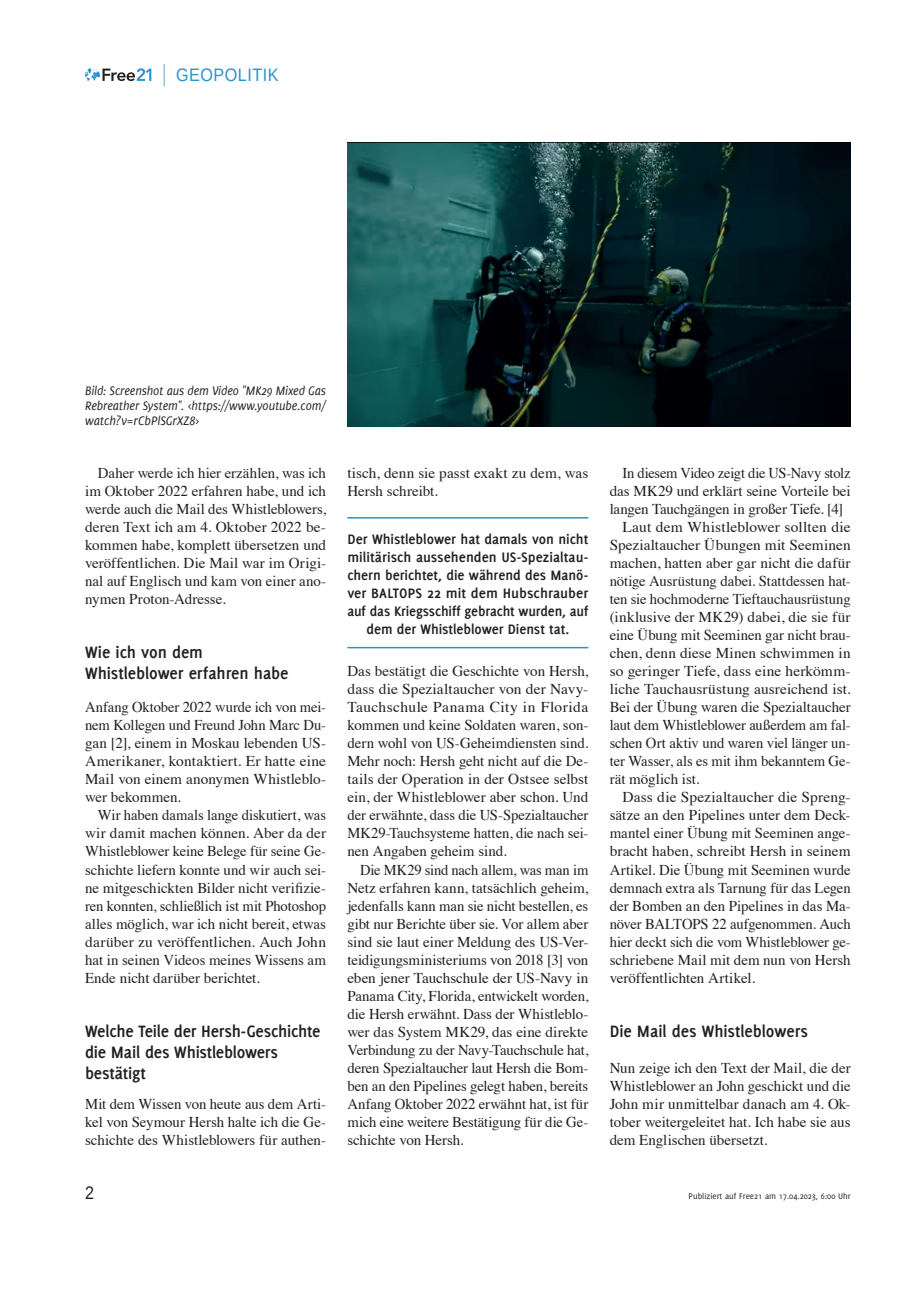
<style>
.page{position:relative;width:906px;height:1289px;background:#fff}
.page>*{position:absolute;margin:0;border:0;box-sizing:border-box;transform-origin:0 0}
.t1{font:700 18px/21px "Delicious";letter-spacing:-.01em;color:#231f20}
.t2{font:18px "Liberation Sans";letter-spacing:.03em;color:#2a92d0;scale:.9 1}
.t3{font:18px "Liberation Sans";color:#231f20;scale:.9 1}
.t4{font:15px/18px "Times";color:#231f20;text-align:justify}
.t5{font:700 15px/18px "Delicious";letter-spacing:-.005em;color:#231f20;text-align:center}
.t6{font:15px "Times";letter-spacing:-.02em;color:#231f20}
.t7{font:italic 13.5px/15px "Delicious";letter-spacing:-.005em;color:#231f20;text-align:justify;scale:.94 1}
.t8{font:9px "Delicious";color:#231f20}
</style>
<div class="page">
<svg style="left:85px;top:68px;width:66px;height:13px"></svg>
<hr style="left:163px;top:64px;width:2px;height:22px;background:#9abfe5">
<hr style="left:347px;top:517px;width:241px;height:1px;background:#2a92d0">
<hr style="left:347px;top:647px;width:241px;height:1px;background:#2a92d0">
<img style="left:347px;top:142px;width:503px;height:284px">
<p class="t2" style="left:176px;top:63px;width:115px">GEOPOLITIK</p>
<p class="t7" style="left:85px;top:383px;width:258px">Bild: Screenshot aus dem Video "MK29 Mixed Gas Rebreather System". &lt;https://www.youtube.com/ watch?v=rCbPlSGrXZ8&gt;</p>
<p class="t4" style="left:85px;top:463px;width:242px;text-indent:13px">Daher werde ich hier erzählen, was ich im Oktober 2022 erfahren habe, und ich werde auch die Mail des Whistleblowers, deren Text ich am 4. Oktober 2022 be&shy;kommen habe, komplett übersetzen und veröffentlichen. Die Mail war im Origi&shy;nal auf Englisch und kam von einer ano&shy;nymen Proton-Adresse.</p>
<p class="t1" style="left:85px;top:641px;width:205px">Wie ich von dem<br>Whistleblower erfahren habe</p>
<p class="t4" style="left:85px;top:697px;width:242px">Anfang Oktober 2022 wurde ich von mei&shy;nem Kollegen und Freund John Marc Du&shy;gan [2], einem in Moskau lebenden US-Amerikaner, kontaktiert. Er hatte eine Mail von einem anonymen Whistleblo&shy;wer bekommen.</p>
<p class="t4" style="left:85px;top:805px;width:242px;text-indent:13px">Wir haben damals lange diskutiert, was wir damit machen können. Aber da der Whistleblower keine Belege für seine Ge&shy;schichte liefern konnte und wir auch sei&shy;ne mitgeschickten Bilder nicht verifizie&shy;ren konnten, schließlich ist mit Photoshop alles möglich, war ich nicht bereit, etwas darüber zu veröffentlichen. Auch John hat in seinen Videos meines Wissens am Ende nicht darüber berichtet.</p>
<p class="t1" style="left:85px;top:1019px;width:237px">Welche Teile der Hersh-Geschichte die Mail des Whistleblowers bestätigt</p>
<p class="t4" style="left:85px;top:1093px;width:242px">Mit dem Wissen von heute aus dem Arti&shy;kel von Seymour Hersh halte ich die Ge&shy;schichte des Whistleblowers für authen-</p>
<p class="t4" style="left:347px;top:463px;width:242px">tisch, denn sie passt exakt zu dem, was<br>Hersh schreibt.</p>
<p class="t5" style="left:347px;top:530px;width:242px">Der Whistleblower hat damals von nicht militärisch aussehenden US-Spezialtau&shy;chern berichtet, die während des Manö&shy;ver BALTOPS 22 mit dem Hubschrauber auf das Kriegsschiff gebracht wurden, auf dem der Whistleblower Dienst tat.</p>
<p class="t4" style="left:347px;top:661px;width:242px">Das bestätigt die Geschichte von Hersh, dass die Spezialtaucher von der Navy-Tauchschule Panama City in Florida kommen und keine Soldaten waren, son&shy;dern wohl von US-Geheimdiensten sind.<br>Mehr noch: Hersh geht nicht auf die De&shy;tails der Operation in der Ostsee selbst ein, der Whistleblower aber schon. Und der erwähnte, dass die US-Spezialtaucher MK29-Tauchsysteme hatten, die nach sei&shy;nen Angaben geheim sind.</p>
<p class="t4" style="left:347px;top:859px;width:242px;text-indent:13px">Die MK29 sind nach allem, was man im Netz erfahren kann, tatsächlich geheim, jedenfalls kann man sie nicht bestellen, es gibt nur Berichte über sie. Vor allem aber sind sie laut einer Meldung des US-Ver&shy;teidigungsministeriums von 2018 [3] von eben jener Tauchschule der US-Navy in Panama City, Florida, entwickelt worden, die Hersh erwähnt. Dass der Whistleblo&shy;wer das System MK29, das eine direkte Verbindung zu der Navy-Tauchschule hat, deren Spezialtaucher laut Hersh die Bom&shy;ben an den Pipelines gelegt haben, bereits Anfang Oktober 2022 erwähnt hat, ist für mich eine weitere Bestätigung für die Ge&shy;schichte von Hersh.</p>
<p class="t6" style="left:622px;top:459px;width:230px">In diesem Video zeigt die US-Navy stolz</p>
<p class="t4" style="left:609px;top:481px;width:242px">das MK29 und erklärt seine Vorteile bei</p>
<p class="t4" style="left:609px;top:499px;width:235px">langen Tauchgängen in großer Tiefe. [4]</p>
<p class="t4" style="left:622px;top:517px;width:230px">Laut dem Whistleblower sollten die</p>
<p class="t4" style="left:609px;top:535px;width:242px">Spezialtaucher Übungen mit Seeminen</p>
<p class="t4" style="left:609px;top:553px;width:242px">machen, hatten aber gar nicht die dafür</p>
<p class="t4" style="left:609px;top:571px;width:242px">nötige Ausrüstung dabei. Stattdessen hat-</p>
<p class="t4" style="left:609px;top:589px;width:242px">ten sie hochmoderne Tieftauchausrüstung</p>
<p class="t4" style="left:609px;top:607px;width:242px">(inklusive der MK29) dabei, die sie für</p>
<p class="t4" style="left:609px;top:625px;width:242px">eine Übung mit Seeminen gar nicht brau-</p>
<p class="t4" style="left:609px;top:643px;width:242px">chen, denn diese Minen schwimmen in</p>
<p class="t4" style="left:609px;top:661px;width:242px">so geringer Tiefe, dass eine herkömm-</p>
<p class="t4" style="left:609px;top:679px;width:242px">liche Tauchausrüstung ausreichend ist.</p>
<p class="t4" style="left:609px;top:697px;width:242px">Bei der Übung waren die Spezialtaucher</p>
<p class="t4" style="left:609px;top:715px;width:242px">laut dem Whistleblower außerdem am fal-</p>
<p class="t4" style="left:609px;top:733px;width:242px">schen Ort aktiv und waren viel länger un-</p>
<p class="t4" style="left:609px;top:751px;width:242px">ter Wasser, als es mit ihm bekanntem Ge-</p>
<p class="t4" style="left:609px;top:769px;width:91px">rät möglich ist.</p>
<p class="t4" style="left:622px;top:787px;width:228px">Dass die Spezialtaucher die Spreng-</p>
<p class="t4" style="left:609px;top:805px;width:242px">sätze an den Pipelines unter dem Deck-</p>
<p class="t4" style="left:609px;top:823px;width:242px">mantel einer Übung mit Seeminen ange-</p>
<p class="t4" style="left:609px;top:841px;width:242px">bracht haben, schreibt Hersh in seinem</p>
<p class="t4" style="left:609px;top:859px;width:242px">Artikel. Die Übung mit Seeminen wurde</p>
<p class="t4" style="left:609px;top:877px;width:242px">demnach extra als Tarnung für das Legen</p>
<p class="t4" style="left:609px;top:895px;width:242px">der Bomben an den Pipelines in das Ma-</p>
<p class="t4" style="left:609px;top:913px;width:242px">növer BALTOPS 22 aufgenommen. Auch</p>
<p class="t4" style="left:609px;top:931px;width:242px">hier deckt sich die vom Whistleblower ge-</p>
<p class="t4" style="left:609px;top:949px;width:242px">schriebene Mail mit dem nun von Hersh</p>
<p class="t4" style="left:609px;top:967px;width:147px">veröffentlichten Artikel.</p>
<p class="t1" style="left:609px;top:1019px;width:200px">Die Mail des Whistleblowers</p>
<p class="t4" style="left:609px;top:1057px;width:242px">Nun zeige ich den Text der Mail, die der Whistleblower an John geschickt und die John mir unmittelbar danach am 4. Ok&shy;tober weitergeleitet hat. Ich habe sie aus dem Englischen übersetzt.</p>
<p class="t3" style="left:85px;top:1180px;width:12px">2</p>
<p class="t8" style="left:688px;top:1190px;width:163px">Publiziert auf Free21 am 17.04.2023, 6:00 Uhr</p>
</div>
